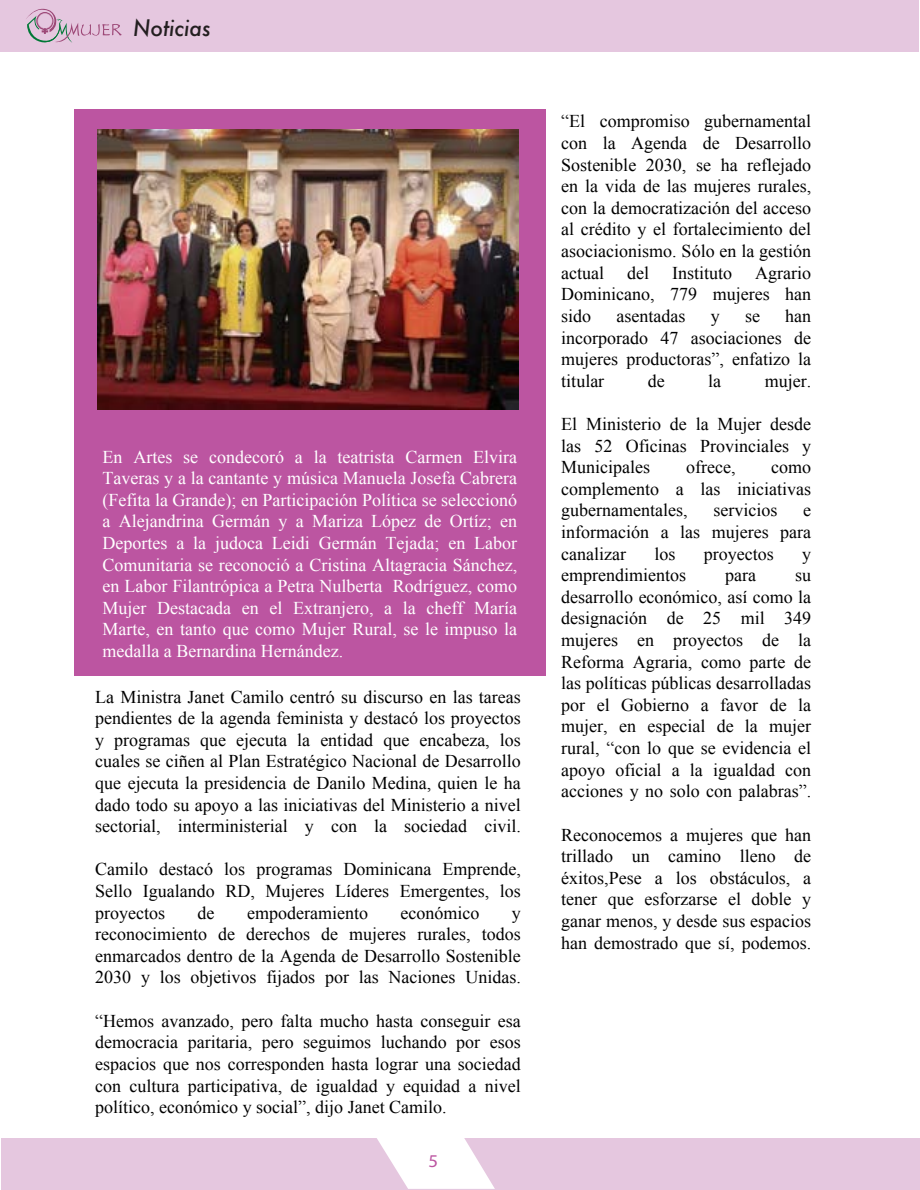
<style>
.page{position:relative;width:920px;height:1190px;background:#fff}
.page>*{position:absolute;margin:0;border:0;box-sizing:border-box;transform-origin:0 0}
.t1{font:italic 500 22.2px "Futura";color:#231f20;scale:.94 1}
.t2{font:18px/21.6px "Times New Roman";color:#000;text-align:justify}
.t3{font:18px/21.6px "Times New Roman";color:#fff;text-align:justify}
.t4{font:18px "Myriad Pro";color:#bc55a1;scale:1.05 1}
</style>
<div class="page">
<div style="left:74px;top:109px;width:471px;height:566px;background:#bc55a1"></div>
<div style="left:1px;top:0;width:918px;height:51px;background:#e5c7df"></div>
<div style="left:2px;top:1138px;width:918px;height:51px;background:#e5c7df"></div>
<svg style="left:377px;top:1138px;width:117px;height:50px"></svg>
<svg style="left:26px;top:8px;width:96px;height:35px"></svg>
<img style="left:98px;top:129px;width:420px;height:280px">
<p class="t1" style="left:133px;top:12px;width:84px">Noticias</p>
<p class="t3" style="left:102px;top:445px;width:416px">En Artes se condecoró a la teatrista Carmen Elvira Taveras y a la cantante y música Manuela Josefa Cabrera (Fefita la Grande); en Participación Política se seleccionó a Alejandrina Germán y a Mariza López de Ortíz; en Deportes a la judoca Leidi Germán Tejada; en Labor Comunitaria se reconoció a Cristina Altagracia Sánchez, en Labor Filantrópica a Petra Nulberta Rodríguez, como Mujer Destacada en el Extranjero, a la cheff María Marte, en tanto que como Mujer Rural, se le impuso la medalla a Bernardina Hernández.</p>
<p class="t2" style="left:95px;top:685px;width:427px">La Ministra Janet Camilo centró su discurso en las tareas pendientes de la agenda feminista y destacó los proyectos y programas que ejecuta la entidad que encabeza, los cuales se ciñen al Plan Estratégico Nacional de Desarrollo que ejecuta la presidencia de Danilo Medina, quien le ha dado todo su apoyo a las iniciativas del Ministerio a nivel sectorial, interministerial y con la sociedad civil.</p>
<p class="t2" style="left:95px;top:858px;width:427px">Camilo destacó los programas Dominicana Emprende, Sello Igualando RD, Mujeres Líderes Emergentes, los proyectos</p>
<p class="t2" style="left:198px;top:901px;width:18px">de</p>
<p class="t2" style="left:247px;top:901px;width:122px">empoderamiento</p>
<p class="t2" style="left:400px;top:901px;width:80px">económico</p>
<p class="t2" style="left:95px;top:901px;width:427px;text-indent:417px">y reconocimiento de derechos de mujeres rurales, todos enmarcados dentro de la Agenda de Desarrollo Sostenible 2030 y los objetivos fijados por las Naciones Unidas.</p>
<p class="t2" style="left:95px;top:1009px;width:427px">“Hemos avanzado, pero falta mucho hasta conseguir esa democracia paritaria, pero seguimos luchando por esos espacios que nos corresponden hasta lograr una sociedad con cultura participativa, de igualdad y equidad a nivel político, económico y social”, dijo Janet Camilo.</p>
<p class="t4" style="left:429px;top:1150px;width:11px">5</p>
<p class="t2" style="left:561px;top:110px;width:251px">“El compromiso gubernamental con la Agenda de Desarrollo Sostenible 2030, se ha reflejado en la vida de las mujeres rurales, con la democratización del acceso al crédito y el fortalecimiento del asociacionismo. Sólo en la gestión actual</p>
<p class="t2" style="left:561px;top:261px;width:251px;text-indent:194px">Agrario Dominicano, 779 mujeres han sido</p>
<p class="t2" style="left:627px;top:261px;width:23px">del</p>
<p class="t2" style="left:672px;top:261px;width:62px">Instituto</p>
<p class="t2" style="left:561px;top:304px;width:251px;text-indent:224px">han incorporado 47 asociaciones de mujeres productoras”, enfatizo la titular</p>
<p class="t2" style="left:617px;top:304px;width:70px">asentadas</p>
<p class="t2" style="left:711px;top:304px;width:10px">y</p>
<p class="t2" style="left:745px;top:304px;width:16px">se</p>
<p class="t2" style="left:648px;top:369px;width:18px">de</p>
<p class="t2" style="left:708px;top:369px;width:14px">la</p>
<p class="t2" style="left:765px;top:369px;width:48px">mujer.</p>
<p class="t2" style="left:561px;top:412px;width:251px">El Ministerio de la Mujer desde las 52 Oficinas Provinciales y Municipales</p>
<p class="t2" style="left:686px;top:456px;width:51px">ofrece,</p>
<p class="t2" style="left:561px;top:456px;width:251px;text-indent:210px">como complemento a las iniciativas gubernamentales,</p>
<p class="t2" style="left:714px;top:499px;width:65px">servicios</p>
<p class="t2" style="left:561px;top:499px;width:251px;text-indent:242px">e información a las mujeres para canalizar</p>
<p class="t2" style="left:655px;top:542px;width:23px">los</p>
<p class="t2" style="left:704px;top:542px;width:71px">proyectos</p>
<p class="t2" style="left:802px;top:542px;width:10px">y</p>
<p class="t2" style="left:561px;top:564px;width:126px">emprendimientos</p>
<p class="t2" style="left:725px;top:564px;width:32px">para</p>
<p class="t2" style="left:561px;top:564px;width:251px;text-indent:234px">su desarrollo económico, así como la designación de 25 mil 349 mujeres en proyectos de la Reforma Agraria, como parte de las políticas públicas desarrolladas por el Gobierno a favor de la mujer, en especial de la mujer rural, “con lo que se evidencia el apoyo oficial a la igualdad con acciones y no solo con palabras”.</p>
<p class="t2" style="left:561px;top:823px;width:251px">Reconocemos a mujeres que han trillado un camino lleno de éxitos,Pese a los obstáculos, a tener que esforzarse el doble y ganar menos, y desde sus espacios han demostrado que sí, podemos.</p>
</div>
